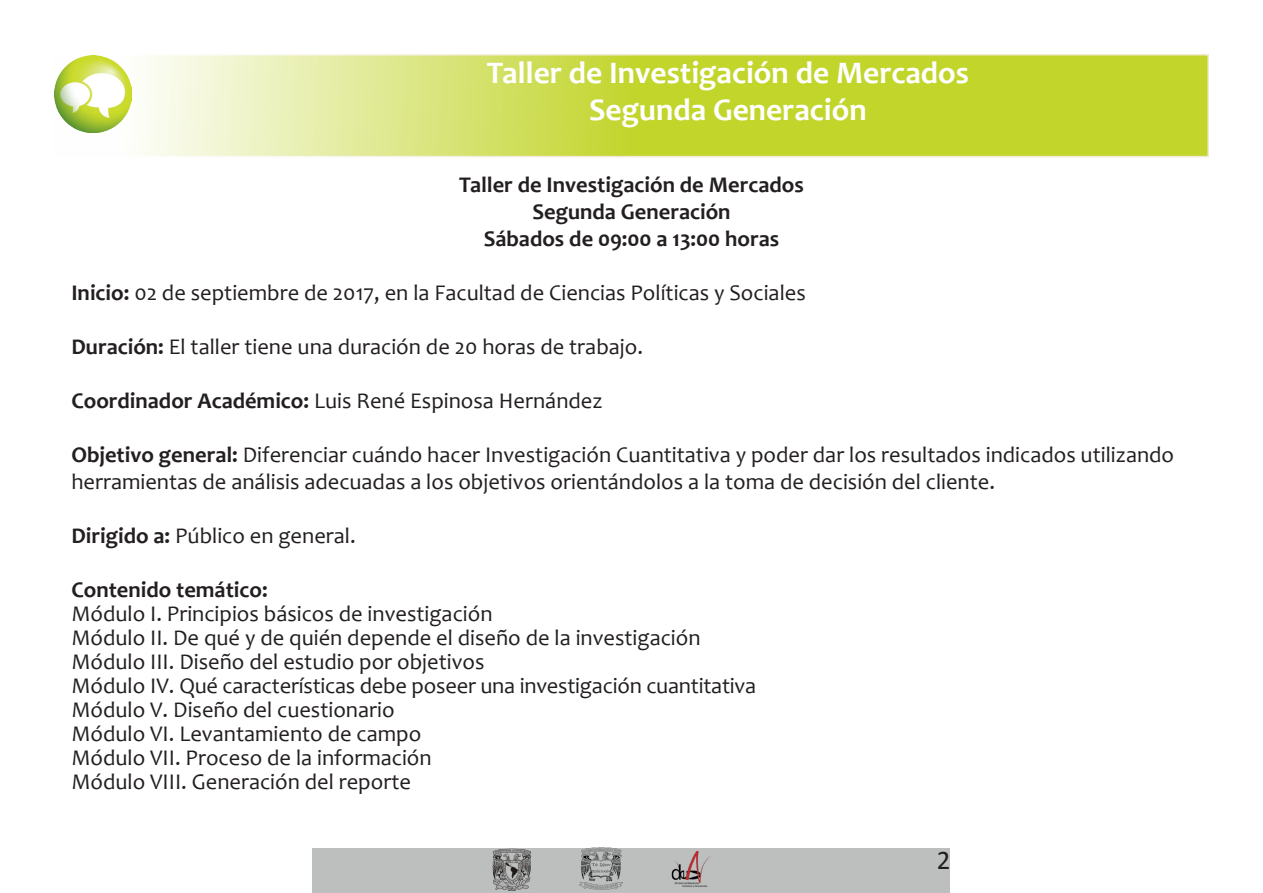
<style>
.page{position:relative;width:1263px;height:893px;background:#fff}
.page>*{position:absolute;margin:0;border:0;box-sizing:border-box;transform-origin:0 0}
.t1{font:700 31.5px "Candara";color:#fff}
.t2{font:27px "Calibri";color:#231f20}
.t3{font:22.5px/27px "Candara";color:#231f20}
.t4{font:700 22.5px "Candara";color:#231f20}
.s1{font-weight:700}
</style>
<div class="page">
<div style="left:313px;top:848px;width:637px;height:45px;background:#bdbfbf"></div>
<img style="left:671px;top:851px;width:39px;height:37px">
<img style="left:492px;top:848px;width:39px;height:43px">
<img style="left:580px;top:847px;width:42px;height:43px">
<svg style="left:141px;top:54px;width:1068px;height:103px;background:#d0de5d"></svg>
<img style="left:54px;top:55px;width:78px;height:78px">
<p class="t1" style="left:487px;top:53px;width:484px">Taller de Investigación de Mercados</p>
<p class="t1" style="left:589px;top:90px;width:279px">Segunda Generación</p>
<p class="t4" style="left:459px;top:170px;width:346px">Taller de Investigación de Mercados</p>
<p class="t4" style="left:532px;top:197px;width:200px">Segunda Generación</p>
<p class="t4" style="left:484px;top:224px;width:297px">Sábados de 09:00 a 13:00 horas</p>
<p class="t3" style="left:71px;top:279px;width:736px"><span class="s1">Inicio:</span> 02 de septiembre de 2017, en la Facultad de Ciencias Políticas y Sociales</p>
<p class="t3" style="left:71px;top:333px;width:573px"><span class="s1">Duración:</span> El taller tiene una duración de 20 horas de trabajo.</p>
<p class="t3" style="left:71px;top:387px;width:533px"><span class="s1">Coordinador Académico:</span> Luis René Espinosa Hernández</p>
<p class="t3" style="left:71px;top:441px;width:1104px"><span class="s1">Objetivo general:</span> Diferenciar cuándo hacer Investigación Cuantitativa y poder dar los resultados indicados utilizando herramientas de análisis adecuadas a los objetivos orientándolos a la toma de decisión del cliente.</p>
<p class="t3" style="left:71px;top:522px;width:286px"><span class="s1">Dirigido a:</span> Público en general.</p>
<p class="t4" style="left:71px;top:575px;width:198px">Contenido temático:</p>
<p class="t3" style="left:71px;top:600px;width:423px">Módulo I. Principios básicos de investigación</p>
<p class="t3" style="left:71px;top:624px;width:631px">Módulo II. De qué y de quién depende el diseño de la investigación</p>
<p class="t3" style="left:71px;top:648px;width:415px">Módulo III. Diseño del estudio por objetivos</p>
<p class="t3" style="left:71px;top:672px;width:686px">Módulo IV. Qué características debe poseer una investigación cuantitativa</p>
<p class="t3" style="left:71px;top:696px;width:325px">Módulo V. Diseño del cuestionario</p>
<p class="t3" style="left:71px;top:720px;width:351px">Módulo VI. Levantamiento de campo</p>
<p class="t3" style="left:71px;top:744px;width:362px">Módulo VII. Proceso de la información</p>
<p class="t3" style="left:71px;top:768px;width:341px">Módulo VIII. Generación del reporte</p>
<p class="t2" style="left:937px;top:842px;width:15px">2</p>
</div>
